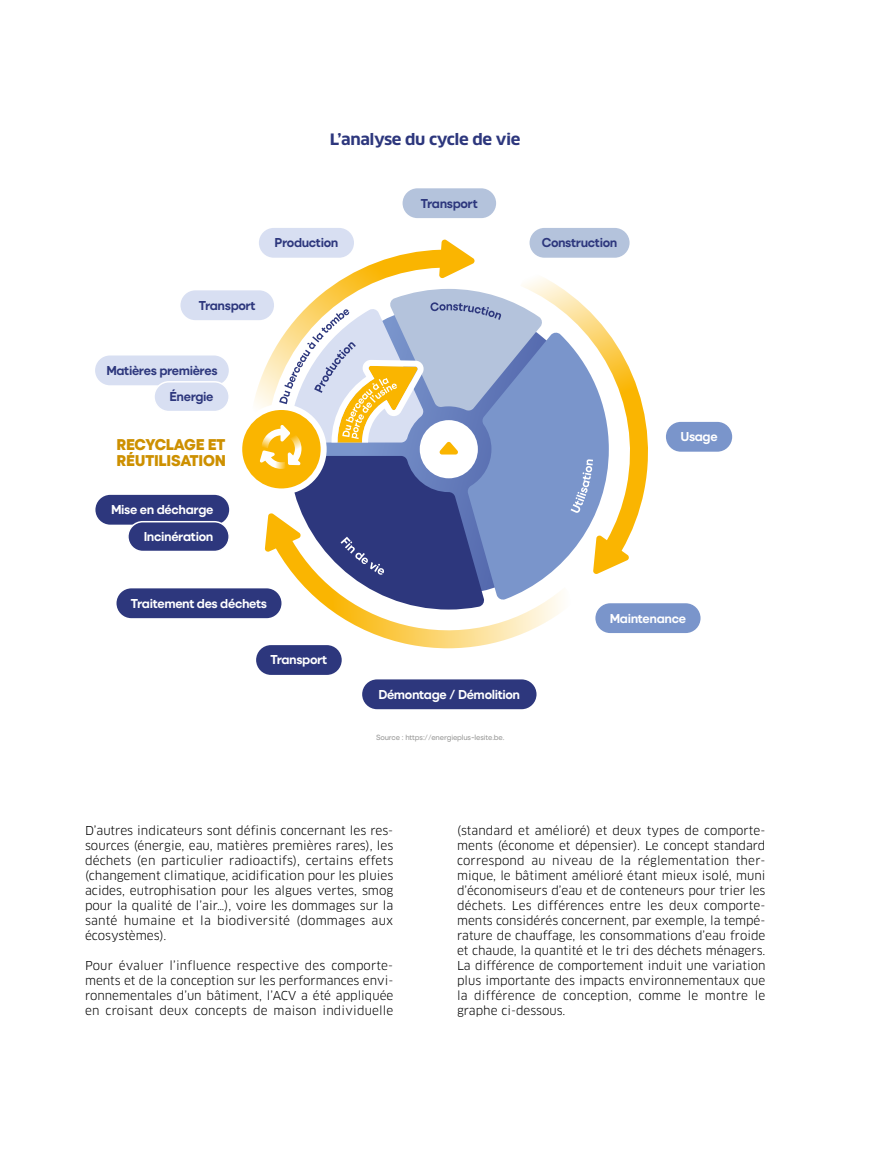
<style>
.page{position:relative;width:893px;height:1149px;background:#fff}
.page>*{position:absolute;margin:0;border:0;box-sizing:border-box;transform-origin:0 0}
.t1{font:800 15.6px/15.6px "Izmir";letter-spacing:-.01em;color:#cd9000}
.t2{font:700 15.3px "Clan OT";letter-spacing:-.025em;color:#2d377d;scale:1.08 1}
.t3{font:700 12.9px "Izmir";letter-spacing:-.03em;color:#fff}
.t4{font:700 12.9px/26.2px "Izmir";letter-spacing:-.03em;color:#2d377d}
.t5{font:12px/15px "Clan OT";letter-spacing:.015em;color:#000;text-align:justify}
.t6{font:500 7.5px "Izmir";letter-spacing:-.02em;color:#9d9d9c}
</style>
<div class="page">
<svg style="left:259px;top:239px;width:216px;height:50px"></svg>
<svg style="left:265px;top:609px;width:296px;height:39px"></svg>
<svg style="left:523px;top:278px;width:125px;height:291px"></svg>
<div style="left:403px;top:188px;width:93px;height:30px;background:#b4c3dc;border-radius:15px"></div>
<div style="left:180px;top:290px;width:94px;height:30px;background:#d8dff2;border-radius:15px"></div>
<div style="left:259px;top:228px;width:95px;height:29px;background:#d8dff2;border-radius:15px"></div>
<div style="left:666px;top:422px;width:66px;height:29px;background:#7a95cb;border-radius:15px"></div>
<div style="left:595px;top:603px;width:105px;height:30px;background:#7a95cb;border-radius:15px"></div>
<div style="left:362px;top:679px;width:174px;height:30px;background:#2d377d;border-radius:15px"></div>
<div style="left:530px;top:228px;width:100px;height:29px;background:#b4c3dc;border-radius:15px"></div>
<div style="left:256px;top:645px;width:86px;height:29px;background:#2d377d;border-radius:15px"></div>
<div style="left:117px;top:588px;width:164px;height:30px;background:#2d377d;border-radius:15px"></div>
<div style="left:95px;top:494px;width:134px;height:30px;background:#2d377d;border-radius:15px"></div>
<div style="left:95px;top:355px;width:134px;height:30px;background:#d8dff2;border-radius:15px"></div>
<div style="left:154px;top:381px;width:75px;height:30px;background:#d8dff2;border-radius:15px"></div>
<div style="left:153px;top:381px;width:77px;height:31px;border:2px solid #fff;border-radius:15px"></div>
<div style="left:128px;top:521px;width:101px;height:30px;background:#2d377d;border-radius:15px"></div>
<div style="left:127px;top:521px;width:103px;height:31px;border:2px solid #fff;border-radius:15px"></div>
<svg style="left:236px;top:289px;width:373px;height:320px"></svg>
<p class="t2" style="left:330px;top:131px;width:178px">L’analyse du cycle de vie</p>
<p class="t4" style="left:274px;top:228px;width:65px">Production</p>
<p class="t4" style="left:199px;top:291px;width:59px">Transport</p>
<p class="t4" style="left:170px;top:356px;width:49px;text-indent:-63px">Matières premières<br>Énergie</p>
<h1 class="t1" style="left:117px;top:436px;width:111px">RECYCLAGE ET<br>RÉUTILISATION</h1>
<p class="t3" style="left:111px;top:500px;width:104px">Mise en décharge</p>
<p class="t3" style="left:144px;top:527px;width:71px">Incinération</p>
<p class="t3" style="left:131px;top:594px;width:138px">Traitement des déchets</p>
<p class="t3" style="left:270px;top:650px;width:59px">Transport</p>
<p class="t4" style="left:421px;top:189px;width:59px">Transport</p>
<p class="t4" style="left:542px;top:228px;width:77px">Construction</p>
<p class="t3" style="left:378px;top:685px;width:143px">Démontage / Démolition</p>
<p class="t6" style="left:376px;top:731px;width:130px">Source : https://energieplus-lesite.be.</p>
<p class="t3" style="left:680px;top:427px;width:39px">Usage</p>
<p class="t3" style="left:610px;top:608px;width:78px">Maintenance</p>
<p class="t5" style="left:85px;top:822px;width:310px">D’autres indicateurs sont définis concernant les res&shy;sources (énergie, eau, matières premières rares), les déchets (en particulier radioactifs), certains effets (changement climatique, acidification pour les pluies acides, eutrophisation pour les algues vertes, smog pour la qualité de l’air…), voire les dommages sur la santé humaine et la biodiversité (dommages aux écosystèmes).</p>
<p class="t5" style="left:85px;top:957px;width:310px">Pour évaluer l’influence respective des comporte&shy;ments et de la conception sur les performances envi&shy;ronnementales d’un bâtiment, l’ACV a été appliquée en croisant deux concepts de maison individuelle</p>
<p class="t5" style="left:457px;top:822px;width:310px">(standard et amélioré) et deux types de comporte&shy;ments (économe et dépensier). Le concept standard correspond au niveau de la réglementation ther&shy;mique, le bâtiment amélioré étant mieux isolé, muni d’économiseurs d’eau et de conteneurs pour trier les déchets. Les différences entre les deux comporte&shy;ments considérés concernent, par exemple, la tempé&shy;rature de chauffage, les consommations d’eau froide et chaude, la quantité et le tri des déchets ménagers.<br>La différence de comportement induit une variation plus importante des impacts environnementaux que la différence de conception, comme le montre le graphe ci-dessous.</p>
</div>
